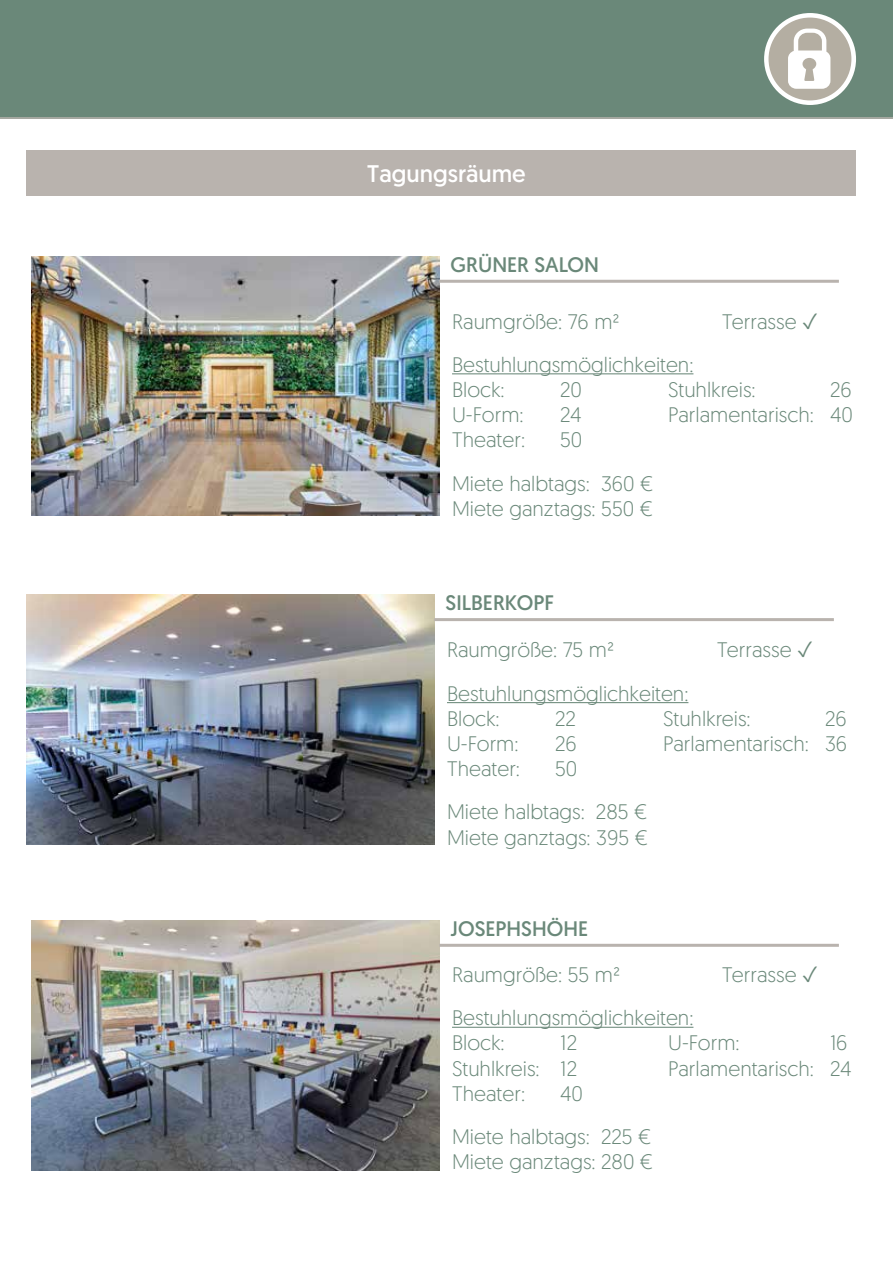
<style>
.page{position:relative;width:893px;height:1263px;background:#fff}
.page>*{position:absolute;margin:0;border:0;box-sizing:border-box;transform-origin:0 0}
.t1{font:24px "Geomanist";color:#fff}
.t2{font:300 21px/25.2px "Geomanist";color:#6a8879}
.t3{font:21px "Geomanist";color:#6a8879}
</style>
<div class="page">
<div style="left:0;top:0;width:893px;height:119px;background:#6a8879"></div>
<img style="left:31px;top:920px;width:408px;height:250px">
<hr style="left:439px;top:944px;width:400px;height:3px;background:#b9b3ae">
<hr style="left:452px;top:1027px;width:241px;height:1px;background:#6a8879">
<img style="left:26px;top:595px;width:408px;height:249px">
<hr style="left:434px;top:618px;width:400px;height:3px;background:#b9b3ae">
<hr style="left:447px;top:702px;width:241px;height:1px;background:#6a8879">
<svg style="left:764px;top:13px;width:92px;height:92px"></svg>
<svg style="left:768px;top:18px;width:83px;height:82px"></svg>
<img style="left:31px;top:256px;width:408px;height:260px">
<hr style="left:439px;top:280px;width:400px;height:3px;background:#b9b3ae">
<hr style="left:452px;top:373px;width:241px;height:1px;background:#6a8879">
<div style="left:26px;top:150px;width:829px;height:46px;background:#b9b3ae"></div>
<p class="t1" style="left:367px;top:158px;width:160px">Tagungsräume</p>
<p class="t3" style="left:451px;top:251px;width:150px">GRÜNER SALON</p>
<p class="t2" style="left:452px;top:308px;width:169px">Raumgröße: 76 m²</p>
<p class="t2" style="left:722px;top:308px;width:97px">Terrasse ✓</p>
<p class="t2" style="left:452px;top:351px;width:243px">Bestuhlungsmöglichkeiten:<br>Block:</p>
<p class="t2" style="left:560px;top:376px;width:23px">20</p>
<p class="t2" style="left:668px;top:376px;width:89px">Stuhlkreis:</p>
<p class="t2" style="left:830px;top:376px;width:23px">26</p>
<p class="t2" style="left:452px;top:401px;width:73px">U-Form:</p>
<p class="t2" style="left:560px;top:401px;width:23px">24</p>
<p class="t2" style="left:668px;top:401px;width:186px">Parlamentarisch: 40</p>
<p class="t2" style="left:452px;top:427px;width:75px">Theater:</p>
<p class="t2" style="left:452px;top:418px;width:203px;line-height:43.2px;text-indent:108px">50<br>Miete halbtags: 360 €</p>
<p class="t2" style="left:452px;top:495px;width:202px">Miete ganztags: 550 €</p>
<p class="t3" style="left:446px;top:589px;width:110px">SILBERKOPF</p>
<p class="t2" style="left:447px;top:637px;width:169px">Raumgröße: 75 m²</p>
<p class="t2" style="left:717px;top:637px;width:97px">Terrasse ✓</p>
<p class="t2" style="left:447px;top:680px;width:243px">Bestuhlungsmöglichkeiten:<br>Block:</p>
<p class="t2" style="left:555px;top:705px;width:22px">22</p>
<p class="t2" style="left:663px;top:705px;width:89px">Stuhlkreis:</p>
<p class="t2" style="left:825px;top:705px;width:23px">26</p>
<p class="t2" style="left:447px;top:730px;width:73px">U-Form:</p>
<p class="t2" style="left:555px;top:730px;width:23px">26</p>
<p class="t2" style="left:663px;top:730px;width:186px">Parlamentarisch: 36</p>
<p class="t2" style="left:447px;top:755px;width:75px">Theater:</p>
<p class="t2" style="left:447px;top:746px;width:202px;line-height:43.2px;text-indent:108px">50<br>Miete halbtags: 285 €</p>
<p class="t2" style="left:447px;top:824px;width:202px">Miete ganztags: 395 €</p>
<p class="t3" style="left:451px;top:915px;width:139px">JOSEPHSHÖHE</p>
<p class="t2" style="left:452px;top:961px;width:169px">Raumgröße: 55 m²</p>
<p class="t2" style="left:722px;top:961px;width:97px">Terrasse ✓</p>
<p class="t2" style="left:452px;top:1004px;width:243px">Bestuhlungsmöglichkeiten:<br>Block:</p>
<p class="t2" style="left:560px;top:1030px;width:19px">12</p>
<p class="t2" style="left:668px;top:1030px;width:73px">U-Form:</p>
<p class="t2" style="left:830px;top:1030px;width:19px">16</p>
<p class="t2" style="left:452px;top:1055px;width:127px">Stuhlkreis: 12</p>
<p class="t2" style="left:668px;top:1055px;width:185px">Parlamentarisch: 24</p>
<p class="t2" style="left:452px;top:1080px;width:75px">Theater:</p>
<p class="t2" style="left:452px;top:1071px;width:201px;line-height:43.2px;text-indent:108px">40<br>Miete halbtags: 225 €</p>
<p class="t2" style="left:452px;top:1148px;width:202px">Miete ganztags: 280 €</p>
</div>
